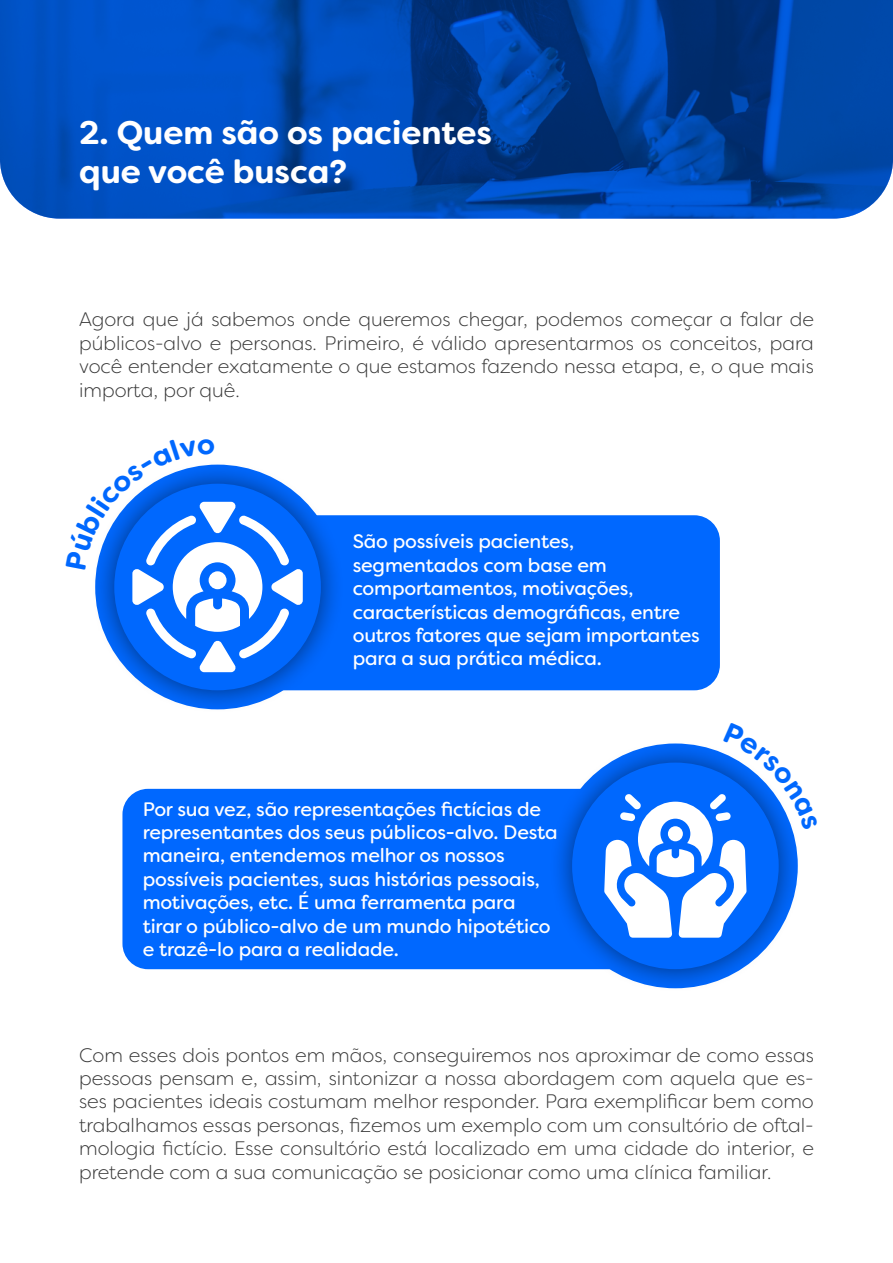
<style>
.page{position:relative;width:893px;height:1263px;background:#fff}
.page>*{position:absolute;margin:0;border:0;box-sizing:border-box;transform-origin:0 0}
.t1{font:700 32.7px/39.3px "Filson Soft";color:#fff}
.t2{font:300 19.5px/23.4px "Filson Soft";color:#383838;text-align:justify}
.t3{font:19.5px/23.4px "Filson Soft";letter-spacing:-.01em;color:#fff}
</style>
<div class="page">
<svg style="left:0;top:0;width:893px;height:219px;background:#0249ad"></svg>
<div style="left:218px;top:515px;width:502px;height:175px;background:#0068ff;border-radius:26px"></div>
<div style="left:91px;top:460px;width:253px;height:254px;background:#000;opacity:.5"></div>
<div style="left:114px;top:484px;width:207px;height:206px;background:#0068fe;border-radius:50%"></div>
<div style="left:122px;top:789px;width:542px;height:180px;background:#0068ff;border-radius:26px"></div>
<div style="left:548px;top:739px;width:254px;height:254px;background:#000;opacity:.5"></div>
<div style="left:572px;top:762px;width:207px;height:207px;background:#0068fe;border-radius:50%"></div>
<svg style="left:91px;top:460px;width:212px;height:212px"></svg>
<svg style="left:604px;top:739px;width:198px;height:199px"></svg>
<h1 class="t1" style="left:79px;top:113px;width:414px">2. Quem são os pacientes que você busca?</h1>
<p class="t2" style="left:79px;top:308px;width:736px">Agora que já sabemos onde queremos chegar, podemos começar a falar de públicos-alvo e personas. Primeiro, é válido apresentarmos os conceitos, para você entender exatamente o que estamos fazendo nessa etapa, e, o que mais importa, por quê.</p>
<p class="t3" style="left:353px;top:530px;width:349px">São possíveis pacientes, segmentados com base em comportamentos, motivações, características demográficas, entre outros fatores que sejam importantes para a sua prática médica.</p>
<p class="t3" style="left:143px;top:797px;width:417px">Por sua vez, são representações fictícias de representantes dos seus públicos-alvo. Desta maneira, entendemos melhor os nossos possíveis pacientes, suas histórias pessoais, motivações, etc. É uma ferramenta para tirar o público-alvo de um mundo hipotético e trazê-lo para a realidade.</p>
<p class="t2" style="left:79px;top:1043px;width:736px">Com esses dois pontos em mãos, conseguiremos nos aproximar de como essas pessoas pensam e, assim, sintonizar a nossa abordagem com aquela que es&shy;ses pacientes ideais costumam melhor responder. Para exemplificar bem como trabalhamos essas personas, fizemos um exemplo com um consultório de oftal&shy;mologia fictício. Esse consultório está localizado em uma cidade do interior, e pretende com a sua comunicação se posicionar como uma clínica familiar.</p>
</div>
